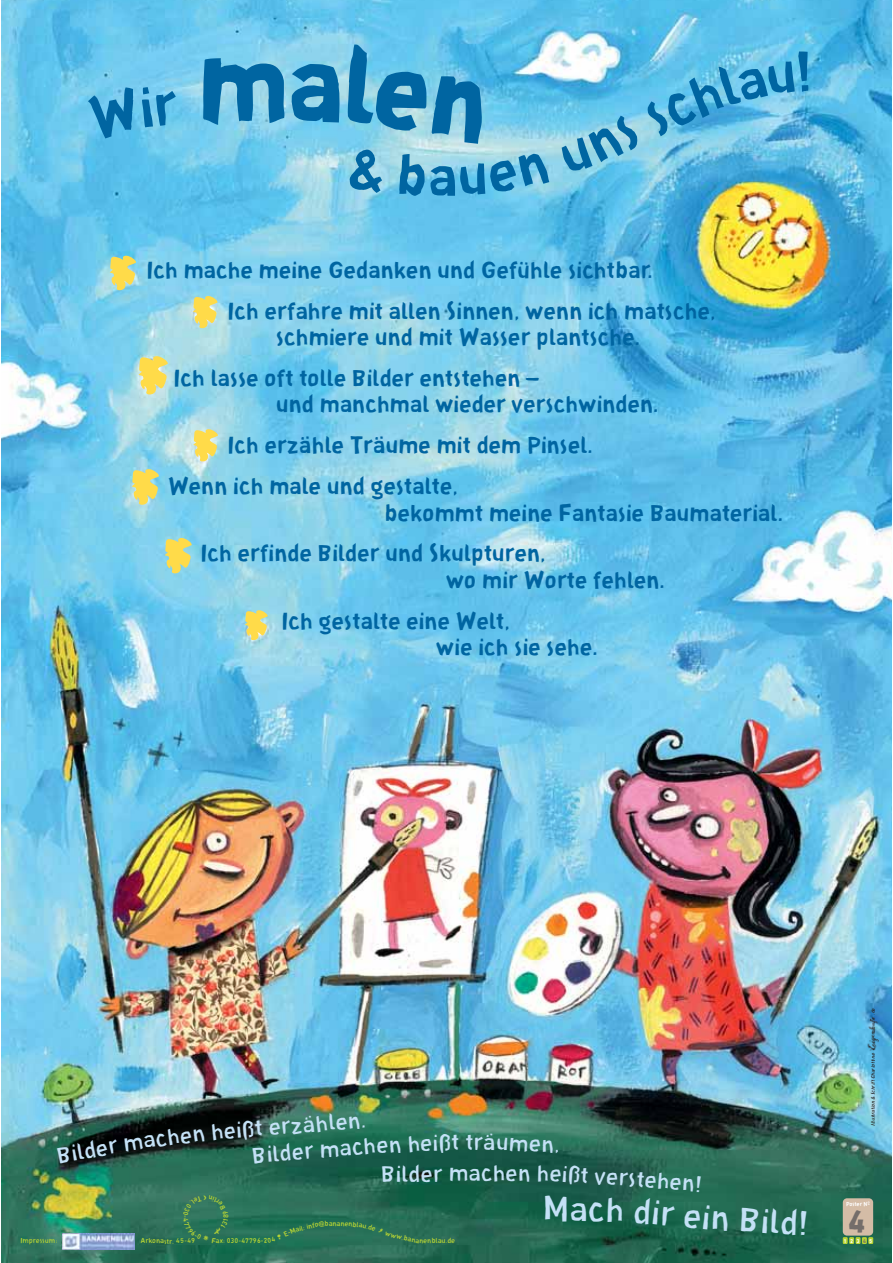
<style>
.page{position:relative;width:893px;height:1263px;background:#fff}
.page>*{position:absolute;margin:0;border:0;box-sizing:border-box;transform-origin:0 0}
.t1{font:57.9px "Charlottine Chouette";color:#0065a1}
.t2{font:36px "Charlottine Chouette Mince";color:#c4e1f6}
.t3{font:33px "Charlottine Chouette Grosse";color:#746d6a}
.t4{font:24px/40.8px "Charlottine Chouette";color:#0065a1}
.t5{font:24px "Charlottine Chouette Mince";color:#c4e1f6}
.t6{font:7.5px "Charlottine Chouette Mince";color:#b8d433}
.t7{font:6px "Charlottine Chouette";color:#fff}
.t8{font:5.25px "Charlottine Chouette Penchee";letter-spacing:-.005em;color:#231f20}
.t9{font:5.25px "Charlottine Chouette Mince";color:#231f20}
.s1{color:#746d6a}
</style>
<div class="page">
<img style="left:1px;top:0;width:890px;height:1263px">
<svg style="left:109px;top:255px;width:29px;height:36px"></svg>
<svg style="left:193px;top:296px;width:26px;height:33px"></svg>
<svg style="left:131px;top:469px;width:30px;height:37px"></svg>
<svg style="left:193px;top:429px;width:26px;height:34px"></svg>
<svg style="left:138px;top:356px;width:32px;height:40px"></svg>
<svg style="left:164px;top:538px;width:29px;height:37px"></svg>
<svg style="left:244px;top:610px;width:25px;height:31px"></svg>
<svg style="left:843px;top:1237px;width:30px;height:7px"></svg>
<div style="left:843px;top:1198px;width:30px;height:38px;background:#d4bca6;border-radius:4px"></div>
<img style="left:62px;top:1233px;width:73px;height:16px">
<img style="left:866px;top:1014px;width:14px;height:38px">
<svg style="left:87px;top:86px;width:92px;height:54px;background:#6ec9ee"></svg>
<svg style="left:202px;top:44px;width:347px;height:152px;background:#85d0ea"></svg>
<svg style="left:559px;top:51px;width:250px;height:124px;background:#74c6e8"></svg>
<svg style="left:144px;top:1128px;width:60px;height:20px"></svg>
<svg style="left:282px;top:1113px;width:83px;height:21px;background:#357c64"></svg>
<svg style="left:545px;top:1196px;width:78px;height:27px;background:#135c45"></svg>
<svg style="left:634px;top:1197px;width:16px;height:27px"></svg>
<svg style="left:712px;top:1208px;width:94px;height:27px;background:#216850"></svg>
<svg style="left:253px;top:1147px;width:12px;height:16px"></svg>
<svg style="left:377px;top:1133px;width:82px;height:21px;background:#1e6850"></svg>
<svg style="left:484px;top:1134px;width:23px;height:16px"></svg>
<svg style="left:519px;top:1168px;width:10px;height:13px"></svg>
<svg style="left:538px;top:1165px;width:50px;height:20px"></svg>
<svg style="left:696px;top:1176px;width:5px;height:16px"></svg>
<svg style="left:176px;top:1196px;width:54px;height:48px;background:#2c745b"></svg>
<svg style="left:257px;top:1228px;width:39px;height:15px"></svg>
<div style="left:306px;top:1221px;width:121px;height:23px;background:#287058"></div>
<h1 class="t1" style="left:427px;top:152px;width:31px">a</h1>
<p class="t4" style="left:227px;top:251px;width:489px;text-indent:-81px">Ich mache meine Gedanken und Gefühle sichtbar.<br>Ich erfahre mit allen Sinnen, wenn ich matsche,</p>
<p class="t4" style="left:173px;top:319px;width:468px;text-indent:102px">schmiere und mit Wasser plantsche.<br>Ich lasse oft tolle Bilder entstehen –</p>
<p class="t4" style="left:276px;top:386px;width:384px">und manchmal wieder verschwinden.</p>
<p class="t4" style="left:227px;top:427px;width:367px">Ich erzähle Träume mit dem Pinsel.</p>
<p class="t4" style="left:168px;top:468px;width:292px">Wenn ich male und gestalte,</p>
<p class="t4" style="left:200px;top:494px;width:584px;text-indent:184px">bekommt meine Fantasie Baumaterial.<br>Ich erfinde Bilder und Skulpturen,</p>
<p class="t4" style="left:282px;top:561px;width:385px;text-indent:164px">wo mir Worte fehlen.<br>Ich gestalte eine Welt,</p>
<p class="t4" style="left:436px;top:629px;width:163px">wie ich sie sehe.</p>
<p class="t5" style="left:55px;top:1147px;width:89px;rotate:-10deg">Bilder m</p>
<p class="t5" style="left:210px;top:1123px;width:72px;rotate:-5deg">heißt e</p>
<p class="t5" style="left:266px;top:1145px;width:49px;rotate:-5deg">ilder</p>
<p class="t5" style="left:318px;top:1140px;width:59px;rotate:-4deg">mach</p>
<p class="t5" style="left:465px;top:1133px;width:20px">tr</p>
<p class="t5" style="left:509px;top:1134px;width:53px;rotate:2deg">men,</p>
<p class="t5" style="left:380px;top:1165px;width:113px;rotate:-1deg">Bilder mac</p>
<p class="t5" style="left:492px;top:1163px;width:27px">he</p>
<p class="t5" style="left:595px;top:1167px;width:52px;rotate:4deg">verst</p>
<p class="t5" style="left:645px;top:1170px;width:52px;rotate:5deg">ehen</p>
<p class="t6" style="left:295px;top:1227px;width:11px;rotate:-16deg">ail:</p>
<p class="t6" style="left:329px;top:1220px;width:5px">a</p>
<h2 class="t2" style="left:652px;top:1199px;width:61px;rotate:5deg">ir ei</h2>
<p class="t6" style="left:20px;top:1237px;width:39px">Impressum:</p>
<p class="t6" style="left:141px;top:1238px;width:35px">Arkonastr.</p>
<p class="t6" style="left:230px;top:1238px;width:28px">30-4779</p>
<p class="t6" style="left:427px;top:1238px;width:29px">nblau.de</p>
<p class="t9" style="left:871px;top:1015px;width:8px;rotate:-90deg">.de</p>
<p class="t8" style="left:870px;top:1126px;width:75px;rotate:-90deg">Illustration &amp; Schrift Charlottine:</p>
<p class="t7" style="left:846px;top:1202px;width:26px">Poster Nº-</p>
<h3 class="t3" style="left:847px;top:1200px;width:20px">4</h3>
<p class="t7" style="left:844px;top:1238px;width:30px">1 2 3 <span class="s1">4</span> 5</p>
</div>
